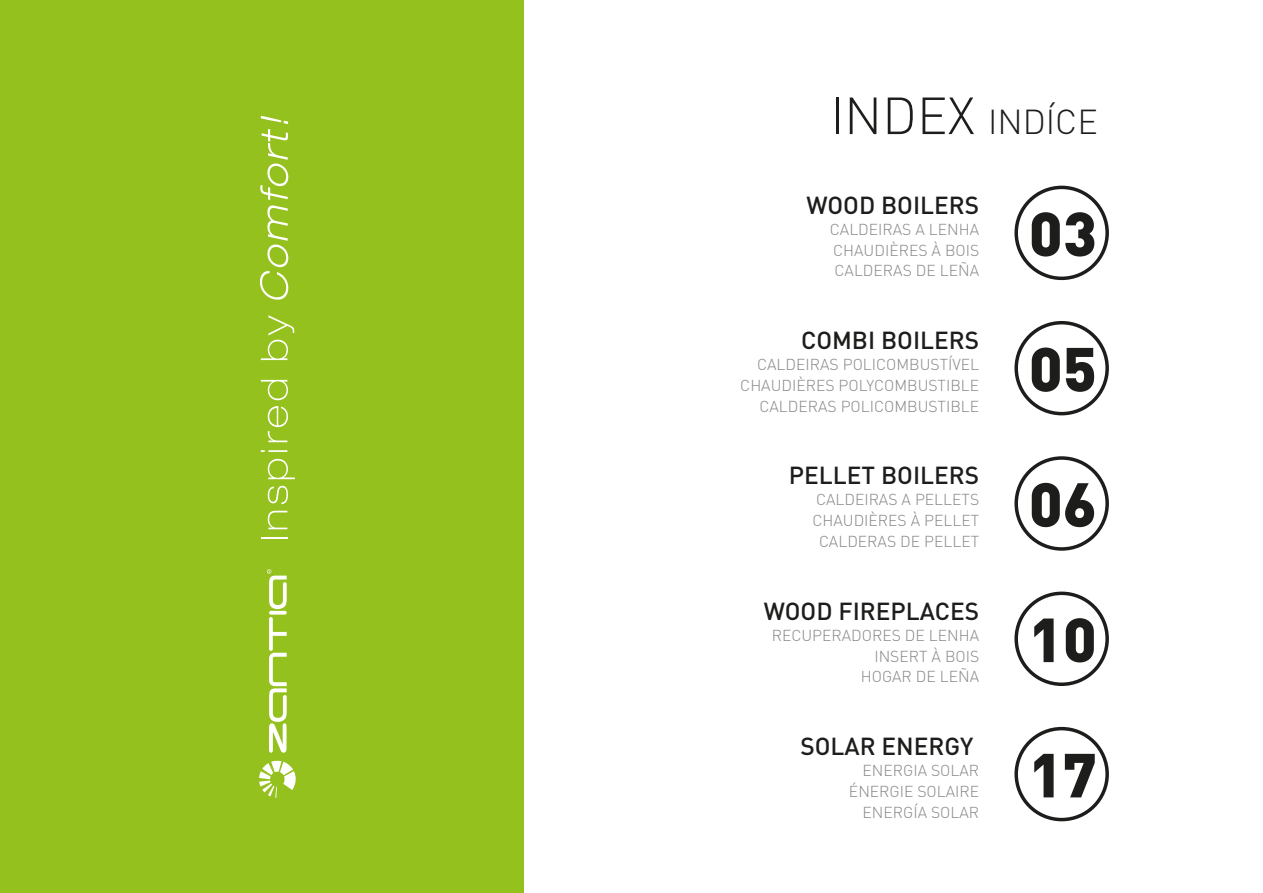
<style>
.page{position:relative;width:1263px;height:893px;background:#fff}
.page>*{position:absolute;margin:0;border:0;box-sizing:border-box;transform-origin:0 0}
.t1{font:900 61.2px "DIN";color:#1d1d1b}
.t2{font:300 34.2px "DIN";color:#1d1d1b}
.t3{font:500 24.3px "DIN";color:#1d1d1b}
.t4{font:300 15.6px/20.9px "DIN";color:#888687;text-align:right}
.s1{font-size:51.3px}
</style>
<div class="page">
<div style="left:0;top:0;width:524px;height:893px;background:#95c11f"></div>
<svg style="left:261px;top:537px;width:26px;height:1px"></svg>
<svg style="left:268px;top:511px;width:19px;height:18px"></svg>
<svg style="left:268px;top:486px;width:20px;height:18px"></svg>
<svg style="left:268px;top:459px;width:27px;height:20px"></svg>
<svg style="left:261px;top:450px;width:26px;height:2px"></svg>
<svg style="left:268px;top:406px;width:20px;height:36px"></svg>
<svg style="left:261px;top:380px;width:27px;height:20px"></svg>
<svg style="left:261px;top:315px;width:33px;height:45px"></svg>
<svg style="left:260px;top:116px;width:28px;height:184px"></svg>
<svg style="left:267px;top:569px;width:20px;height:40px"></svg>
<svg style="left:269px;top:611px;width:18px;height:4px"></svg>
<svg style="left:269px;top:617px;width:4px;height:34px"></svg>
<svg style="left:259px;top:760px;width:37px;height:38px"></svg>
<svg style="left:269px;top:653px;width:18px;height:100px"></svg>
<div style="left:1014px;top:186px;width:95px;height:94px;border:3px solid #1d1d1b;border-radius:50%"></div>
<div style="left:1014px;top:321px;width:95px;height:94px;border:3px solid #1d1d1b;border-radius:50%"></div>
<div style="left:1014px;top:456px;width:95px;height:95px;border:3px solid #1d1d1b;border-radius:50%"></div>
<div style="left:1014px;top:592px;width:95px;height:94px;border:3px solid #1d1d1b;border-radius:50%"></div>
<div style="left:1014px;top:727px;width:95px;height:94px;border:3px solid #1d1d1b;border-radius:50%"></div>
<h2 class="t2" style="left:830px;top:101px;width:269px"><span class="s1">INDEX</span> INDÍCE</h2>
<h3 class="t3" style="left:806px;top:190px;width:174px">WOOD BOILERS</h3>
<p class="t4" style="left:830px;top:219px;width:151px;text-align:justify">CALDEIRAS A LENHA CHAUDIÈRES À BOIS CALDERAS DE LEÑA</p>
<h3 class="t3" style="left:801px;top:325px;width:180px">COMBI BOILERS</h3>
<p class="t4" style="left:740px;top:354px;width:240px">CALDEIRAS POLICOMBUSTÍVEL<br>CHAUDIÈRES POLYCOMBUSTIBLE<br>CALDERAS POLICOMBUSTIBLE</p>
<h3 class="t3" style="left:789px;top:460px;width:192px">PELLET BOILERS</h3>
<p class="t4" style="left:812px;top:489px;width:168px;text-align:center">CALDEIRAS A PELLETS<br>CHAUDIÈRES À PELLET<br>CALDERAS DE PELLET</p>
<h3 class="t3" style="left:764px;top:595px;width:217px">WOOD FIREPLACES</h3>
<p class="t4" style="left:772px;top:624px;width:209px">RECUPERADORES DE LENHA<br>INSERT À BOIS<br>HOGAR DE LEÑA</p>
<h3 class="t3" style="left:800px;top:731px;width:174px">SOLAR ENERGY</h3>
<p class="t4" style="left:849px;top:760px;width:132px">ENERGIA SOLAR<br>ÉNERGIE SOLAIRE<br>ENERGÍA SOLAR</p>
<h1 class="t1" style="left:1029px;top:193px;width:70px">03</h1>
<h1 class="t1" style="left:1029px;top:328px;width:70px">05</h1>
<h1 class="t1" style="left:1029px;top:464px;width:70px">06</h1>
<h1 class="t1" style="left:1029px;top:599px;width:70px">10</h1>
<h1 class="t1" style="left:1029px;top:734px;width:70px">17</h1>
</div>
